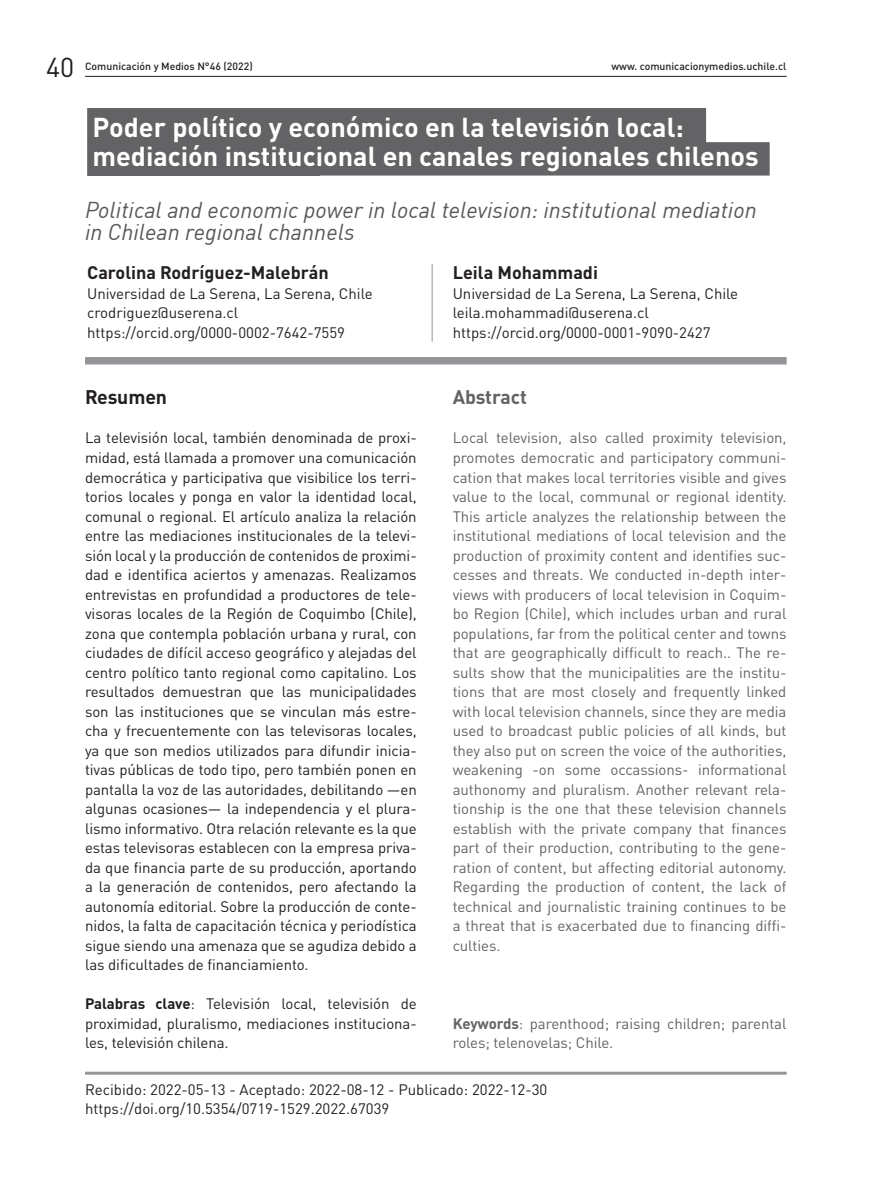
<style>
.page{position:relative;width:893px;height:1191px;background:#fff}
.page>*{position:absolute;margin:0;border:0;box-sizing:border-box;transform-origin:0 0}
.SUPER_TITULO{font:700 27px/28.5px "DIN Pro";color:#fff}
.t1{font:27px "DIN Pro";color:#231f20}
.TITULO_EN_INGLES{font:italic 22.5px "DIN";color:#57585a}
.NOTAS{font:700 19.5px "DIN Pro";letter-spacing:-.005em;color:#636366}
.Estilo_de_párrafo_5{font:700 19.5px "DIN Pro";letter-spacing:-.005em;color:#231f20}
.NOMBRE_AUTOR{font:700 18px "DIN Pro";color:#231f20}
.TEXTO_GENEARL{font:15px/19.5px "DIN Pro";letter-spacing:-.005em;color:#231f20;text-align:justify}
.TEXTO_GENEARL-2{font:15px/19.5px "DIN Pro";letter-spacing:-.005em;color:#636366;text-align:justify}
.caja_textos{font:15px/19.5px "DIN Pro";color:#231f20;text-align:justify}
.BAJADA_NOMBRE_AUTOR{font:15px "DIN Pro";color:#231f20}
.caja_textos-2{font:15px/19.5px "DIN Pro";letter-spacing:-.005em;color:#636366}
.t2{font:500 10.5px "DIN Pro";color:#231f20}
.s1{font-weight:700}
</style>
<div class="page">
<hr style="left:85px;top:76px;width:702px;height:1px;background:#231f20">
<div style="left:87px;top:108px;width:683px;height:68px;background:#636366"></div>
<div style="left:85px;top:357px;width:702px;height:7px;background:#939598"></div>
<hr style="left:85px;top:1071px;width:702px;height:3px;background:#939598">
<hr style="left:432px;top:264px;width:1px;height:78px;background:#939598">
<h1 class="t1" style="left:46px;top:48px;width:30px">40</h1>
<p class="t2" style="left:85px;top:57px;width:169px">Comunicación y Medios N°46 (2022)</p>
<p class="t2" style="left:611px;top:57px;width:177px">www. comunicacionymedios.uchile.cl</p>
<p class="SUPER_TITULO" style="left:92px;top:110px;width:668px">Poder político y económico en la televisión local: mediación institucional en canales regionales chilenos</p>
<p class="TITULO_EN_INGLES" style="left:85px;top:196px;width:673px">Political and economic power in local television: institutional mediation</p>
<p class="TITULO_EN_INGLES" style="left:85px;top:218px;width:271px">in Chilean regional channels</p>
<p class="NOMBRE_AUTOR" style="left:87px;top:258px;width:243px">Carolina Rodríguez-Malebrán</p>
<p class="BAJADA_NOMBRE_AUTOR" style="left:87px;top:283px;width:287px">Universidad de La Serena, La Serena, Chile</p>
<p class="BAJADA_NOMBRE_AUTOR" style="left:87px;top:303px;width:153px">crodriguez@userena.cl</p>
<p class="BAJADA_NOMBRE_AUTOR" style="left:87px;top:322px;width:259px">https://orcid.org/0000-0002-7642-7559</p>
<p class="Estilo_de_párrafo_5" style="left:85px;top:381px;width:84px">Resumen</p>
<p class="TEXTO_GENEARL" style="left:85px;top:428px;width:333px">La televisión local, también denominada de proxi&shy;midad, está llamada a promover una comunicación democrática y participativa que visibilice los terri&shy;torios locales y ponga en valor la identidad local, comunal o regional. El artículo analiza la relación entre las mediaciones institucionales de la televi&shy;sión local y la producción de contenidos de proximi&shy;dad e identifica aciertos y amenazas. Realizamos entrevistas en profundidad a productores de tele&shy;visoras locales de la Región de Coquimbo (Chile), zona que contempla población urbana y rural, con ciudades de difícil acceso geográfico y alejadas del centro político tanto regional como capitalino. Los resultados demuestran que las municipalidades son las instituciones que se vinculan más estre&shy;cha y frecuentemente con las televisoras locales, ya que son medios utilizados para difundir inicia&shy;tivas públicas de todo tipo, pero también ponen en pantalla la voz de las autoridades, debilitando —en algunas ocasiones— la independencia y el plura&shy;lismo informativo. Otra relación relevante es la que estas televisoras establecen con la empresa priva&shy;da que financia parte de su producción, aportando a la generación de contenidos, pero afectando la autonomía editorial. Sobre la producción de conte&shy;nidos, la falta de capacitación técnica y periodística sigue siendo una amenaza que se agudiza debido a las dificultades de financiamiento.</p>
<p class="caja_textos" style="left:85px;top:993px;width:333px"><span class="s1">Palabras clave</span>: Televisión local, televisión de proximidad, pluralismo, mediaciones instituciona&shy;les, televisión chilena.</p>
<p class="NOMBRE_AUTOR" style="left:453px;top:258px;width:147px">Leila Mohammadi</p>
<p class="BAJADA_NOMBRE_AUTOR" style="left:453px;top:283px;width:287px">Universidad de La Serena, La Serena, Chile</p>
<p class="BAJADA_NOMBRE_AUTOR" style="left:453px;top:303px;width:198px">leila.mohammadi@userena.cl</p>
<p class="BAJADA_NOMBRE_AUTOR" style="left:453px;top:322px;width:259px">https://orcid.org/0000-0001-9090-2427</p>
<p class="NOTAS" style="left:453px;top:381px;width:76px">Abstract</p>
<p class="TEXTO_GENEARL-2" style="left:453px;top:428px;width:335px">Local television, also called proximity television, promotes democratic and participatory communi&shy;cation that makes local territories visible and gives value to the local, communal or regional identity.<br>This article analyzes the relationship between the institutional mediations of local television and the production of proximity content and identifies suc&shy;cesses and threats. We conducted in-depth inter&shy;views with producers of local television in Coquim&shy;bo Region (Chile), which includes urban and rural populations, far from the political center and towns that are geographically difficult to reach.. The re&shy;sults show that the municipalities are the institu&shy;tions that are most closely and frequently linked with local television channels, since they are media used to broadcast public policies of all kinds, but they also put on screen the voice of the authorities, weakening -on some occassions- informational authonomy and pluralism. Another relevant rela&shy;tionship is the one that these television channels establish with the private company that finances part of their production, contributing to the gene&shy;ration of content, but affecting editorial autonomy.<br>Regarding the production of content, the lack of technical and journalistic training continues to be a threat that is exacerbated due to financing diffi&shy;culties.</p>
<p class="caja_textos-2" style="left:453px;top:1013px;width:335px"><span class="s1">Keywords</span>: parenthood; raising children; parental roles; telenovelas; Chile.</p>
<p class="caja_textos" style="left:85px;top:1078px;width:464px">Recibido: 2022-05-13 - Aceptado: 2022-08-12 - Publicado: 2022-12-30</p>
<p class="caja_textos" style="left:85px;top:1098px;width:306px">https://doi.org/10.5354/0719-1529.2022.67039</p>
</div>
